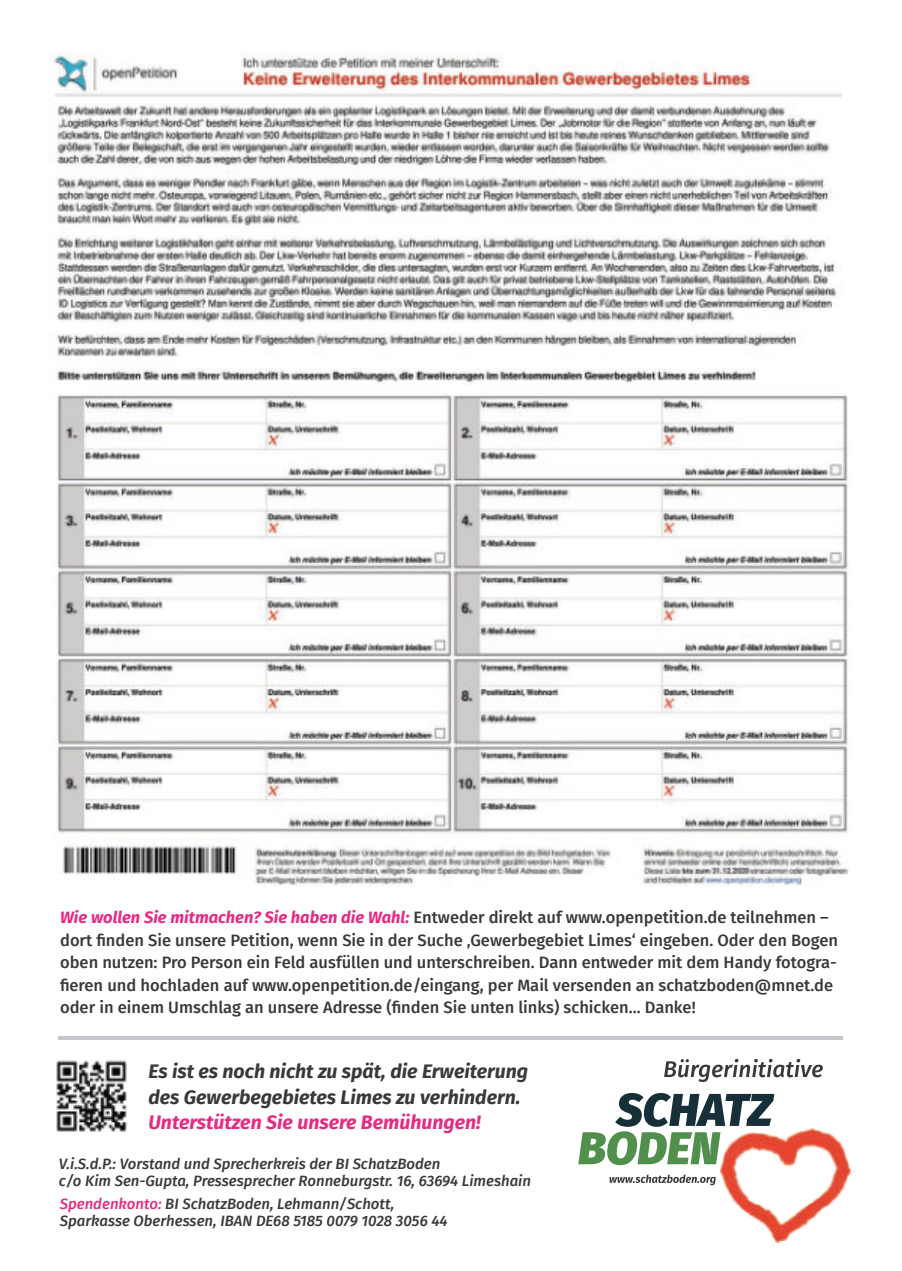
<style>
.page{position:relative;width:902px;height:1271px;background:#fff}
.page>*{position:absolute;margin:0;border:0;box-sizing:border-box;transform-origin:0 0}
.t1{font:italic 700 19.5px/25.5px "Fira Sans";color:#37393b}
.t2{font:italic 700 19.5px "Fira Sans";color:#e72a82}
.t3{font:500 16.5px/22.5px "Fira Sans";color:#37393b}
.t4{font:italic 500 15px/16.6px "Fira Sans";color:#37393b}
.s1{font-weight:700;font-style:italic;color:#e72a82}
.s2{color:#e72a82}
</style>
<div class="page">
<img style="left:57px;top:385px;width:792px;height:501px">
<img style="left:49px;top:103px;width:788px;height:281px">
<img style="left:53px;top:51px;width:789px;height:46px">
<hr style="left:58px;top:1036px;width:784px;height:3px;background:#c5c7cc">
<svg style="left:664px;top:1058px;width:158px;height:24px"></svg>
<img style="left:773px;top:1128px;width:77px;height:114px">
<img style="left:720px;top:1132px;width:76px;height:108px">
<svg style="left:578px;top:1093px;width:196px;height:72px"></svg>
<svg style="left:609px;top:1174px;width:106px;height:11px"></svg>
<img style="left:56px;top:1060px;width:71px;height:72px">
<p class="t3" style="left:60px;top:906px;width:779px"><span class="s1">Wie wollen Sie mitmachen? Sie haben die Wahl:</span> Entweder direkt auf www.openpetition.de teilnehmen – dort finden Sie unsere Petition, wenn Sie in der Suche ‚Gewerbegebiet Limes‘ eingeben. Oder den Bogen oben nutzen: Pro Person ein Feld ausfüllen und unterschreiben. Dann entweder mit dem Handy fotogra&shy;fieren und hochladen auf www.openpetition.de/eingang, per Mail versenden an schatzboden@mnet.de oder in einem Umschlag an unsere Adresse (finden Sie unten links) schicken... Danke!</p>
<p class="t1" style="left:148px;top:1058px;width:381px">Es ist es noch nicht zu spät, die Erweiterung des Gewerbegebietes Limes zu verhindern.</p>
<p class="t2" style="left:148px;top:1110px;width:334px">Unterstützen Sie unsere Bemühungen!</p>
<p class="t4" style="left:59px;top:1155px;width:473px">V.i.S.d.P.: Vorstand und Sprecherkreis der BI SchatzBoden<br>c/o Kim Sen-Gupta, Pressesprecher Ronneburgstr. 16, 63694 Limeshain</p>
<p class="t4" style="left:60px;top:1195px;width:389px"><span class="s2">Spendenkonto:</span> BI SchatzBoden, Lehmann/Schott,<br>Sparkasse Oberhessen, IBAN DE68 5185 0079 1028 3056 44</p>
</div>
